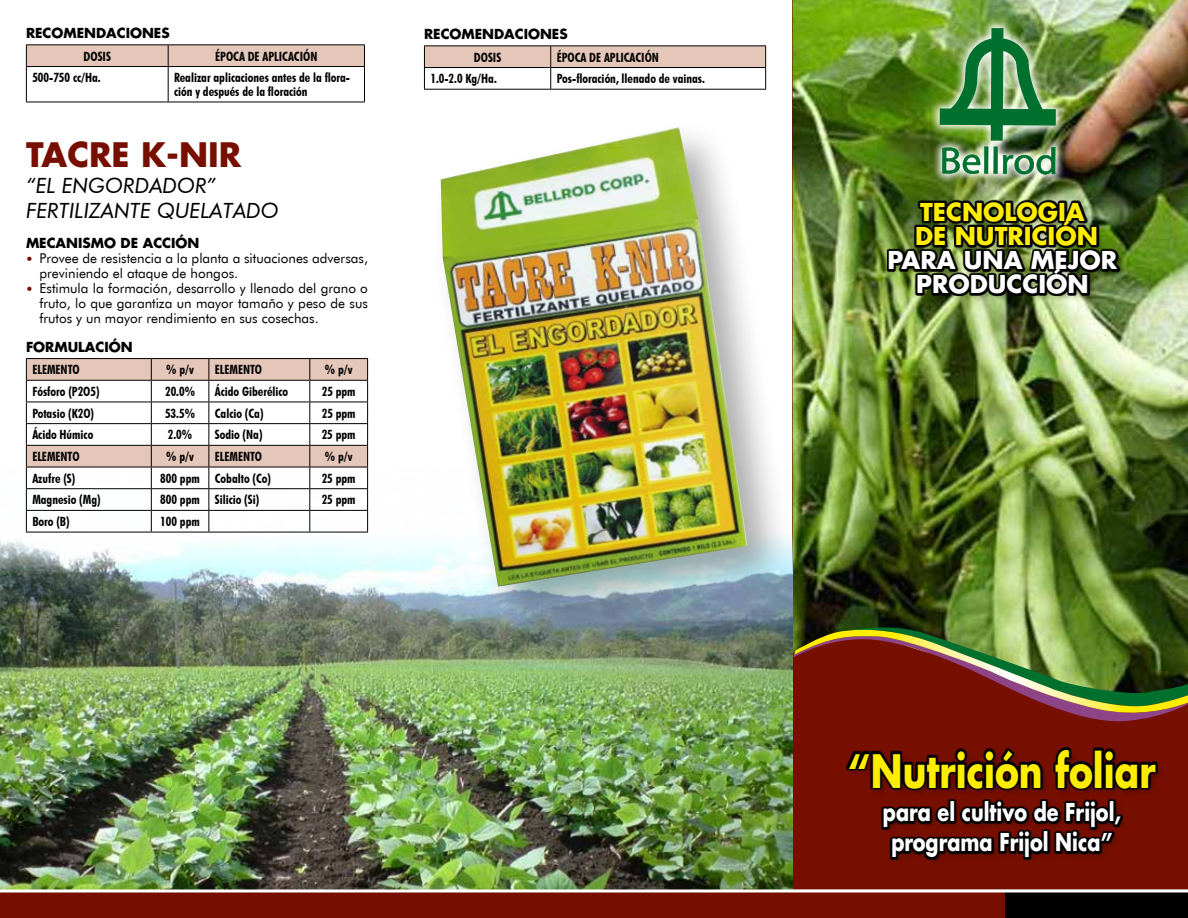
<style>
.page{position:relative;width:1188px;height:918px;background:#fff}
.page>*{position:absolute;margin:0;border:0;box-sizing:border-box;transform-origin:0 0}
.t1{font:700 45px "Futura LT";color:#ffed00;scale:.8 1}
.t2{font:700 33px "Futura LT";color:#770f00}
.t3{font:700 24px/30px "Futura LT";color:#fff;text-align:center;scale:.8 1}
.t4{font:700 24px/24px "Futura LT";color:#fff;text-align:center}
.t5{font:700 24px/24px "Futura LT";color:#ffed00}
.t6{font:italic 21px/25.5px "Futura BT";color:#000}
.t7{font:13.5px/15px "Futura BT";color:#000}
.t8{font:700 13.5px "Futura LT";color:#000}
.t9{font:700 condensed 12.75px/13.8px "Futura BT";color:#000}
.s1{font-family:"Calibri";color:#770f00}
</style>
<div class="page">
<div style="left:793px;top:0;width:395px;height:918px;background:#770f00"></div>
<img style="left:793px;top:0;width:395px;height:624px">
<div style="left:887px;top:200px;width:240px;height:102px;background:#000;opacity:.33"></div>
<img style="left:887px;top:200px;width:233px;height:96px">
<svg style="left:847px;top:747px;width:311px;height:44px;fill:#000"></svg>
<svg style="left:882px;top:799px;width:241px;height:61px"></svg>
<div style="left:1004px;top:891px;width:184px;height:27px;background:#000"></div>
<img style="left:0;top:467px;width:792px;height:423px">
<div style="left:430px;top:118px;width:366px;height:517px;background:#000;opacity:.33"></div>
<img style="left:441px;top:127px;width:307px;height:460px">
<hr style="left:26px;top:358px;width:125px;height:1px;background:#000">
<hr style="left:151px;top:358px;width:58px;height:1px;background:#000">
<hr style="left:209px;top:358px;width:101px;height:1px;background:#000">
<hr style="left:310px;top:358px;width:58px;height:1px;background:#000">
<svg style="left:26px;top:359px;width:342px;height:173px"></svg>
<hr style="left:26px;top:532px;width:125px;height:1px;background:#000">
<hr style="left:151px;top:532px;width:58px;height:1px;background:#000">
<hr style="left:209px;top:532px;width:101px;height:1px;background:#000">
<hr style="left:310px;top:532px;width:58px;height:1px;background:#000">
<hr style="left:424px;top:45px;width:127px;height:1px;background:#000">
<hr style="left:551px;top:45px;width:215px;height:1px;background:#000">
<svg style="left:424px;top:46px;width:342px;height:43px"></svg>
<hr style="left:424px;top:89px;width:127px;height:1px;background:#000">
<hr style="left:551px;top:89px;width:215px;height:1px;background:#000">
<div style="left:0;top:891px;width:1004px;height:27px;background:#770f00"></div>
<hr style="left:0;top:890px;width:1188px;height:2px;background:#fff">
<img style="left:929px;top:18px;width:137px;height:166px">
<img style="left:940px;top:28px;width:116px;height:113px">
<svg style="left:942px;top:147px;width:113px;height:28px;background:#79a984"></svg>
<svg style="left:793px;top:624px;width:395px;height:98px"></svg>
<hr style="left:26px;top:44px;width:142px;height:1px;background:#000">
<hr style="left:168px;top:44px;width:197px;height:1px;background:#000">
<svg style="left:26px;top:45px;width:339px;height:57px"></svg>
<hr style="left:26px;top:66px;width:142px;height:1px;background:#000">
<hr style="left:26px;top:67px;width:1px;height:35px;background:#000">
<hr style="left:168px;top:66px;width:197px;height:1px;background:#000">
<hr style="left:168px;top:67px;width:1px;height:35px;background:#000">
<hr style="left:364px;top:67px;width:1px;height:35px;background:#000">
<hr style="left:26px;top:102px;width:142px;height:1px;background:#000">
<hr style="left:168px;top:102px;width:197px;height:1px;background:#000">
<p class="t8" style="left:26px;top:24px;width:145px">RECOMENDACIONES</p>
<p class="t9" style="left:84px;top:49px;width:29px">DOSIS</p>
<p class="t9" style="left:215px;top:49px;width:104px">ÉPOCA DE APLICACIÓN</p>
<p class="t9" style="left:32px;top:71px;width:70px">500-750 cc/Ha.</p>
<p class="t9" style="left:174px;top:71px;width:177px">Realizar aplicaciones antes de la flora&shy;ción y después de la floración</p>
<h2 class="t2" style="left:26px;top:133px;width:217px">TACRE K-NIR</h2>
<h3 class="t6" style="left:26px;top:172px;width:254px">“EL ENGORDADOR”<br>FERTILIZANTE QUELATADO</h3>
<p class="t8" style="left:26px;top:234px;width:175px">MECANISMO DE ACCIÓN</p>
<p class="t7" style="left:40px;top:250px;width:330px;text-indent:-14px"><span class="s1">•</span> Provee de resistencia a la planta a situaciones adversas, previniendo el ataque de hongos.</p>
<p class="t7" style="left:40px;top:280px;width:330px;text-align:justify;text-indent:-14px"><span class="s1">•</span> Estimula la formación, desarrollo y llenado del grano o fruto, lo que garantiza un mayor tamaño y peso de sus frutos y un mayor rendimiento en sus cosechas.</p>
<p class="t8" style="left:26px;top:338px;width:108px">FORMULACIÓN</p>
<p class="t9" style="left:32px;top:363px;width:49px">ELEMENTO</p>
<p class="t9" style="left:166px;top:363px;width:29px">% p/v</p>
<p class="t9" style="left:215px;top:363px;width:49px">ELEMENTO</p>
<p class="t9" style="left:325px;top:363px;width:29px">% p/v</p>
<p class="t9" style="left:32px;top:384px;width:69px">Fósforo (P2O5)</p>
<p class="t9" style="left:165px;top:384px;width:32px">20.0%</p>
<p class="t9" style="left:215px;top:384px;width:75px">Ácido Giberélico</p>
<p class="t9" style="left:322px;top:384px;width:35px">25 ppm</p>
<p class="t9" style="left:32px;top:406px;width:63px">Potasio (K2O)</p>
<p class="t9" style="left:165px;top:406px;width:32px">53.5%</p>
<p class="t9" style="left:215px;top:406px;width:50px">Calcio (Ca)</p>
<p class="t9" style="left:322px;top:406px;width:35px">25 ppm</p>
<p class="t9" style="left:32px;top:428px;width:62px">Ácido Húmico</p>
<p class="t9" style="left:168px;top:428px;width:26px">2.0%</p>
<p class="t9" style="left:215px;top:428px;width:49px">Sodio (Na)</p>
<p class="t9" style="left:322px;top:428px;width:35px">25 ppm</p>
<p class="t9" style="left:32px;top:449px;width:49px">ELEMENTO</p>
<p class="t9" style="left:166px;top:449px;width:29px">% p/v</p>
<p class="t9" style="left:215px;top:449px;width:49px">ELEMENTO</p>
<p class="t9" style="left:325px;top:449px;width:29px">% p/v</p>
<p class="t9" style="left:32px;top:471px;width:44px">Azufre (S)</p>
<p class="t9" style="left:160px;top:471px;width:112px">800 ppm Cobalto (Co)</p>
<p class="t9" style="left:322px;top:471px;width:35px">25 ppm</p>
<p class="t9" style="left:32px;top:493px;width:70px">Magnesio (Mg)</p>
<p class="t9" style="left:160px;top:493px;width:100px">800 ppm Silicio (Si)</p>
<p class="t9" style="left:322px;top:493px;width:35px">25 ppm</p>
<p class="t9" style="left:32px;top:515px;width:39px">Boro (B)</p>
<p class="t9" style="left:160px;top:515px;width:41px">100 ppm</p>
<p class="t8" style="left:424px;top:25px;width:145px">RECOMENDACIONES</p>
<p class="t9" style="left:474px;top:50px;width:29px">DOSIS</p>
<p class="t9" style="left:557px;top:50px;width:104px">ÉPOCA DE APLICACIÓN</p>
<p class="t9" style="left:430px;top:72px;width:68px">1.0-2.0 Kg/Ha.</p>
<p class="t9" style="left:557px;top:72px;width:150px">Pos-floración, llenado de vainas.</p>
<h3 class="t5" style="left:915px;top:199px;width:184px">TECNOLOGIA<br>DE NUTRICIÓN</h3>
<h3 class="t4" style="left:888px;top:248px;width:231px">PARA UNA MEJOR<br>PRODUCCIÓN</h3>
<h1 class="t1" style="left:848px;top:741px;width:386px">“Nutrición foliar</h1>
<h3 class="t3" style="left:883px;top:797px;width:299px">para el cultivo de Frijol, programa Frijol Nica”</h3>
</div>
